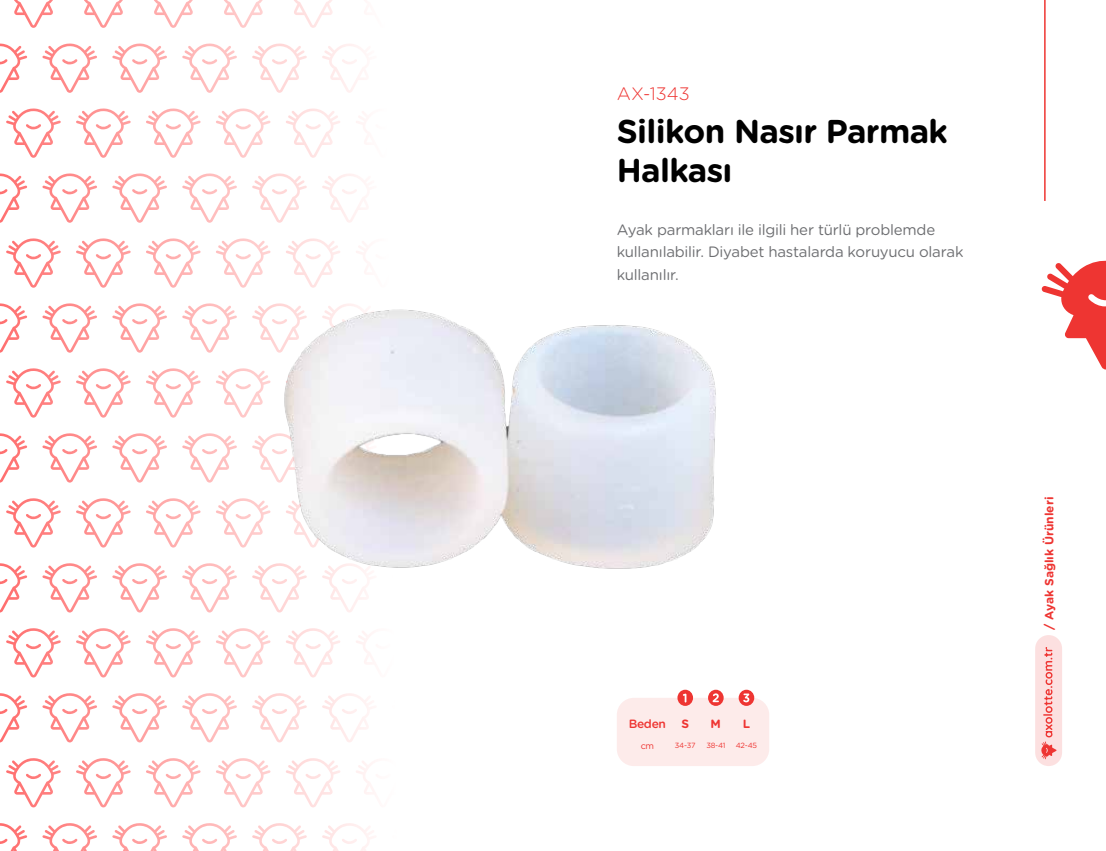
<style>
.page{position:relative;width:1106px;height:851px;background:#fff}
.page>*{position:absolute;margin:0;border:0;box-sizing:border-box;transform-origin:0 0}
.t1{font:700 33px/39.6px "Gotham Rounded";letter-spacing:-.02em;color:#000}
.t2{font:300 18px "Gotham Rounded";color:#ee3532}
.t3{font:15px/22.5px "Gotham Rounded";letter-spacing:-.015em;color:#6d6e71}
.t4{font:700 12px "Gotham Rounded";color:#ee3532}
.t5{font:500 12px "Gotham Rounded";letter-spacing:-.03em;color:#ee3532}
.t6{font:9px "Gotham Rounded";color:#ee3532}
.t7{font:7.5px "Gotham Rounded";letter-spacing:-.03em;color:#ee3532}
</style>
<div class="page">
<div style="left:1035px;top:635px;width:27px;height:131px;background:#fce0e0;border-radius:13px"></div>
<svg style="left:1041px;top:647px;width:15px;height:112px"></svg>
<hr style="left:1044px;top:0;width:1px;height:201px;background:#ee3532">
<svg style="left:1041px;top:260px;width:65px;height:110px"></svg>
<svg style="left:0;top:0;width:370px;height:850px"></svg>
<img style="left:243px;top:267px;width:473px;height:343px">
<div style="left:617px;top:697px;width:152px;height:69px;background:#fdebea;border-radius:17px"></div>
<svg style="left:677px;top:689px;width:16px;height:16px"></svg>
<svg style="left:683px;top:693px;width:3px;height:9px"></svg>
<svg style="left:708px;top:689px;width:15px;height:16px"></svg>
<svg style="left:712px;top:693px;width:7px;height:9px"></svg>
<svg style="left:738px;top:689px;width:16px;height:16px"></svg>
<svg style="left:743px;top:693px;width:6px;height:9px"></svg>
<p class="t2" style="left:617px;top:81px;width:75px">AX-1343</p>
<h1 class="t1" style="left:617px;top:110px;width:333px">Silikon Nasır Parmak<br>Halkası</h1>
<p class="t3" style="left:617px;top:217px;width:348px">Ayak parmakları ile ilgili her türlü problemde kullanılabilir. Diyabet hastalarda koruyucu olarak kullanılır.</p>
<p class="t5" style="left:629px;top:715px;width:39px">Beden</p>
<p class="t6" style="left:640px;top:739px;width:15px">cm</p>
<p class="t4" style="left:681px;top:714px;width:9px">S</p>
<p class="t4" style="left:710px;top:714px;width:12px">M</p>
<p class="t4" style="left:742px;top:714px;width:9px">L</p>
<p class="t7" style="left:675px;top:740px;width:22px">34-37</p>
<p class="t7" style="left:706px;top:740px;width:21px">38-41</p>
<p class="t7" style="left:735px;top:740px;width:23px">42-45</p>
<p class="t4" style="left:1040px;top:629px;width:134px;rotate:-90deg">/ Ayak Sağlık Ürünleri</p>
</div>
